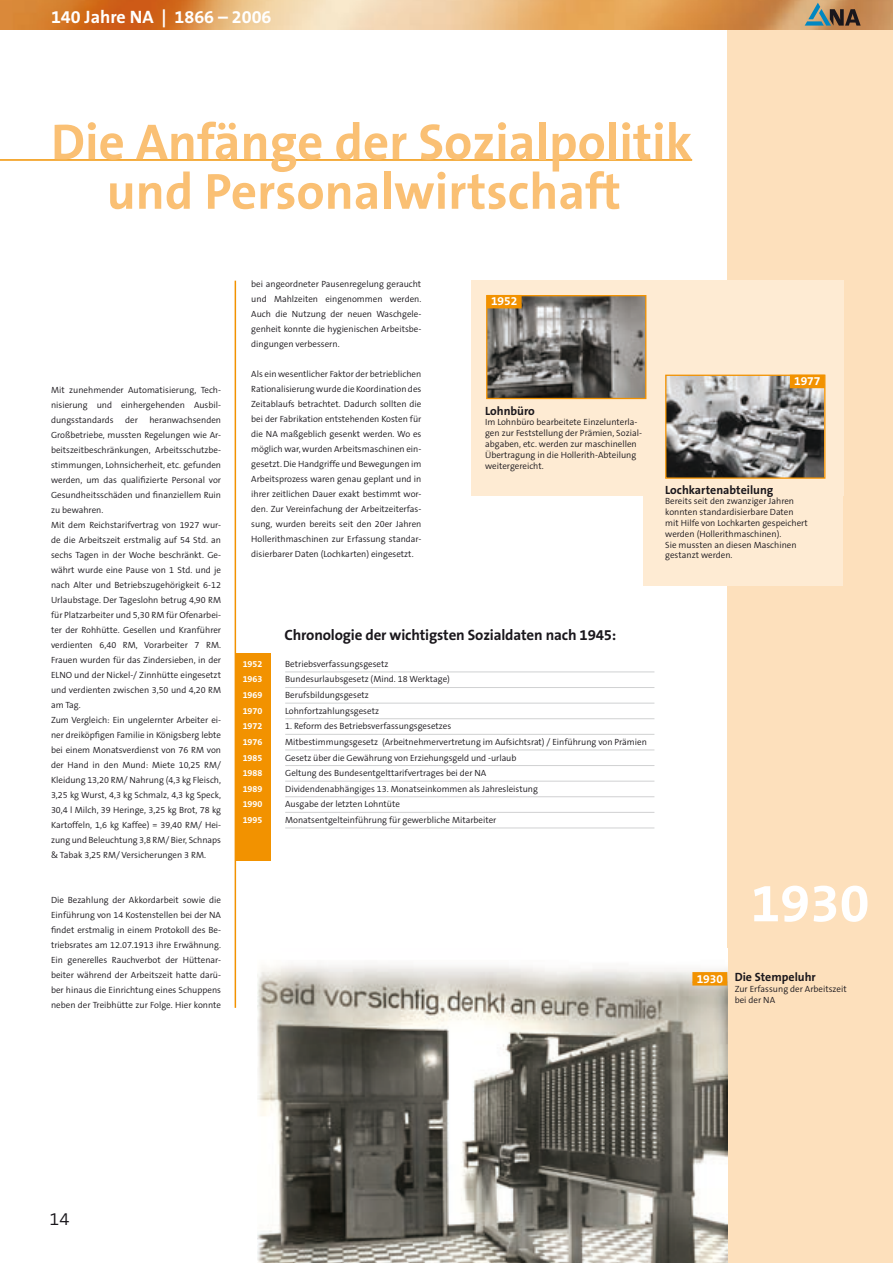
<style>
.page{position:relative;width:893px;height:1263px;background:#fff}
.page>*{position:absolute;margin:0;border:0;box-sizing:border-box;transform-origin:0 0}
.t1{font:700 54px "The Sans B7";color:#fff}
.t2{font:700 51px/49.5px "The Sans B7";color:#fac074;text-align:center}
.t3{font:700 18px "The Sans B7";color:#fff}
.t4{font:300 18px "The Sans B4";color:#1a171c}
.t5{font:700 15px "The Sans B7";letter-spacing:-.01em;color:#1a171c}
.t6{font:700 12px "The Sans B7";color:#1a171c}
.t7{font:700 12px "The Sans B7";color:#fff}
.t8{font:300 9px/15px "The Sans B4";color:#1a171c;text-align:justify}
.t9{font:700 9px "The Sans B7";color:#fff}
</style>
<div class="page">
<img style="left:0;top:0;width:893px;height:30px">
<svg style="left:805px;top:3px;width:56px;height:23px"></svg>
<div style="left:727px;top:30px;width:166px;height:1233px;background:#fde0bc"></div>
<div style="left:643px;top:406px;width:200px;height:180px;background:#feebd3"></div>
<div style="left:471px;top:281px;width:372px;height:215px;background:#feebd3"></div>
<svg style="left:486px;top:294px;width:161px;height:106px;background:#7f7971"></svg>
<svg style="left:665px;top:374px;width:161px;height:105px;background:#8f8b86"></svg>
<img style="left:257px;top:964px;width:470px;height:299px">
<div style="left:692px;top:972px;width:35px;height:10px;background:#f29200"></div>
<hr style="left:692px;top:982px;width:35px;height:3px;background:#f29200">
<hr style="left:0;top:159px;width:692px;height:2px;background:#f29200">
<hr style="left:235px;top:281px;width:1px;height:727px;background:#f29200">
<div style="left:236px;top:653px;width:34px;height:208px;background:#f29200"></div>
<hr style="left:285px;top:671px;width:369px;height:1px;background:#d0d1d2">
<hr style="left:285px;top:687px;width:369px;height:1px;background:#d0d1d2">
<hr style="left:285px;top:703px;width:369px;height:1px;background:#d0d1d2">
<hr style="left:285px;top:718px;width:369px;height:1px;background:#d0d1d2">
<hr style="left:285px;top:734px;width:369px;height:1px;background:#d0d1d2">
<hr style="left:285px;top:749px;width:369px;height:1px;background:#d0d1d2">
<hr style="left:285px;top:765px;width:369px;height:1px;background:#d0d1d2">
<hr style="left:285px;top:781px;width:369px;height:1px;background:#d0d1d2">
<hr style="left:285px;top:796px;width:369px;height:1px;background:#d0d1d2">
<hr style="left:285px;top:812px;width:369px;height:1px;background:#d0d1d2">
<hr style="left:285px;top:827px;width:369px;height:1px;background:#d0d1d2">
<div style="left:487px;top:295px;width:35px;height:10px;background:#f29200"></div>
<hr style="left:487px;top:305px;width:35px;height:3px;background:#f29200">
<div style="left:790px;top:375px;width:35px;height:10px;background:#f29200"></div>
<hr style="left:790px;top:384px;width:35px;height:4px;background:#f29200">
<h3 class="t3" style="left:51px;top:7px;width:222px">140 Jahre NA | 1866 – 2006</h3>
<h2 class="t2" style="left:51px;top:119px;width:643px">Die Anfänge der Sozialpolitik und Personalwirtschaft</h2>
<p class="t8" style="left:51px;top:382px;width:172px">Mit zunehmender Automatisierung, Tech&shy;nisierung und einhergehenden Ausbil&shy;dungsstandards</p>
<p class="t8" style="left:51px;top:412px;width:172px;text-align:left;text-indent:98px">heranwachsenden Großbetriebe, mussten Regelungen wie Ar&shy;beitszeitbeschränkungen, Arbeitsschutzbe&shy;stimmungen, Lohnsicherheit, etc. gefunden werden, um das qualifizierte Personal vor Gesundheitsschäden und finanziellem Ruin zu bewahren.<br>Mit dem Reichstarifvertrag von 1927 wur&shy;de die Arbeitszeit erstmalig auf 54 Std. an sechs Tagen in der Woche beschränkt. Ge&shy;währt wurde eine Pause von 1 Std. und je nach Alter und Betriebszugehörigkeit 6-12<br>Urlaubstage. Der Tageslohn betrug 4,90 RM für Platzarbeiter und 5,30 RM für Ofenarbei&shy;ter der Rohhütte. Gesellen und Kranführer verdienten 6,40 RM, Vorarbeiter 7 RM.<br>Frauen wurden für das Zindersieben, in der ELNO und der Nickel-/ Zinnhütte eingesetzt und verdienten zwischen 3,50 und 4,20 RM am Tag.<br>Zum Vergleich: Ein ungelernter Arbeiter ei&shy;ner dreiköpfigen Familie in Königsberg lebte bei einem Monatsverdienst von 76 RM von der Hand in den Mund: Miete 10,25 RM/ Kleidung 13,20 RM/ Nahrung (4,3 kg Fleisch, 3,25 kg Wurst, 4,3 kg Schmalz, 4,3 kg Speck, 30,4 l Milch, 39 Heringe, 3,25 kg Brot, 78 kg Kartoffeln, 1,6 kg Kaffee) = 39,40 RM/ Hei&shy;zung und Beleuchtung 3,8 RM/ Bier, Schnaps &amp; Tabak 3,25 RM/ Versicherungen 3 RM.</p>
<p class="t8" style="left:51px;top:892px;width:172px">Die Bezahlung der Akkordarbeit sowie die Einführung von 14 Kostenstellen bei der NA findet erstmalig in einem Protokoll des Be&shy;triebsrates am 12.07.1913 ihre Erwähnung.<br>Ein generelles Rauchverbot der Hüttenar&shy;beiter während der Arbeitszeit hatte darü&shy;ber hinaus die Einrichtung eines Schuppens neben der Treibhütte zur Folge. Hier konnte</p>
<p class="t8" style="left:125px;top:412px;width:14px">der</p>
<p class="t8" style="left:251px;top:277px;width:172px">bei angeordneter Pausenregelung geraucht und Mahlzeiten eingenommen werden.<br>Auch die Nutzung der neuen Waschgele&shy;genheit konnte die hygienischen Arbeitsbe&shy;dingungen verbessern.</p>
<p class="t8" style="left:251px;top:367px;width:172px">Als ein wesentlicher Faktor der betrieblichen Rationalisierung wurde die Koordination des Zeitablaufs betrachtet. Dadurch sollten die bei der Fabrikation entstehenden Kosten für die NA maßgeblich gesenkt werden. Wo es möglich war, wurden Arbeitsmaschinen ein&shy;gesetzt. Die Handgriffe und Bewegungen im Arbeitsprozess waren genau geplant und in ihrer zeitlichen Dauer exakt bestimmt wor&shy;den. Zur Vereinfachung der Arbeitzeiterfas&shy;sung, wurden bereits seit den 20er Jahren Hollerithmaschinen zur Erfassung standar&shy;disierbarer Daten (Lochkarten) eingesetzt.</p>
<h3 class="t7" style="left:491px;top:295px;width:28px">1952</h3>
<h3 class="t6" style="left:485px;top:404px;width:51px">Lohnbüro</h3>
<p class="t8" style="left:485px;top:417px;width:158px;line-height:10.8px;text-align:left">Im Lohnbüro bearbeitete Einzelunterla&shy;gen zur Feststellung der Prämien, Sozial&shy;abgaben, etc. werden zur maschinellen Übertragung in die Hollerith-Abteilung weitergereicht.</p>
<h3 class="t7" style="left:794px;top:375px;width:28px">1977</h3>
<h3 class="t6" style="left:665px;top:483px;width:110px">Lochkartenabteilung</h3>
<p class="t8" style="left:665px;top:496px;width:144px;line-height:10.8px;text-align:left">Bereits seit den zwanziger Jahren konnten standardisierbare Daten mit Hilfe von Lochkarten gespeichert werden (Hollerithmaschinen).<br>Sie mussten an diesen Maschinen gestanzt werden.</p>
<h3 class="t5" style="left:284px;top:627px;width:333px">Chronologie der wichtigsten Sozialdaten nach 1945:</h3>
<p class="t9" style="left:243px;top:659px;width:21px">1952</p>
<p class="t8" style="left:285px;top:657px;width:105px">Betriebsverfassungsgesetz</p>
<p class="t9" style="left:243px;top:675px;width:21px">1963</p>
<p class="t8" style="left:285px;top:672px;width:166px">Bundesurlaubsgesetz (Mind. 18 Werktage)</p>
<p class="t9" style="left:243px;top:690px;width:21px">1969</p>
<p class="t8" style="left:285px;top:688px;width:85px">Berufsbildungsgesetz</p>
<p class="t9" style="left:243px;top:706px;width:21px">1970</p>
<p class="t8" style="left:285px;top:703px;width:95px">Lohnfortzahlungsgesetz</p>
<p class="t9" style="left:243px;top:721px;width:21px">1972</p>
<p class="t8" style="left:285px;top:719px;width:168px">1. Reform des Betriebsverfassungsgesetzes</p>
<p class="t9" style="left:243px;top:737px;width:21px">1976</p>
<p class="t8" style="left:285px;top:735px;width:363px">Mitbestimmungsgesetz (Arbeitnehmervertretung im Aufsichtsrat) / Einführung von Prämien</p>
<p class="t9" style="left:243px;top:753px;width:21px">1985</p>
<p class="t8" style="left:285px;top:750px;width:233px">Gesetz über die Gewährung von Erziehungsgeld und -urlaub</p>
<p class="t9" style="left:243px;top:768px;width:21px">1988</p>
<p class="t8" style="left:285px;top:766px;width:203px">Geltung des Bundesentgelttarifvertrages bei der NA</p>
<p class="t9" style="left:243px;top:784px;width:21px">1989</p>
<p class="t8" style="left:285px;top:781px;width:254px">Dividendenabhängiges 13. Monatseinkommen als Jahresleistung</p>
<p class="t9" style="left:243px;top:799px;width:21px">1990</p>
<p class="t8" style="left:285px;top:797px;width:116px">Ausgabe der letzten Lohntüte</p>
<p class="t9" style="left:243px;top:815px;width:21px">1995</p>
<p class="t8" style="left:285px;top:813px;width:213px">Monatsentgelteinführung für gewerbliche Mitarbeiter</p>
<h1 class="t1" style="left:751px;top:874px;width:120px">1930</h1>
<h3 class="t7" style="left:697px;top:972px;width:28px">1930</h3>
<h3 class="t6" style="left:735px;top:970px;width:83px">Die Stempeluhr</h3>
<p class="t8" style="left:735px;top:984px;width:113px;line-height:10.8px">Zur Erfassung der Arbeitszeit bei der NA</p>
<h3 class="t4" style="left:50px;top:1209px;width:21px">14</h3>
</div>
